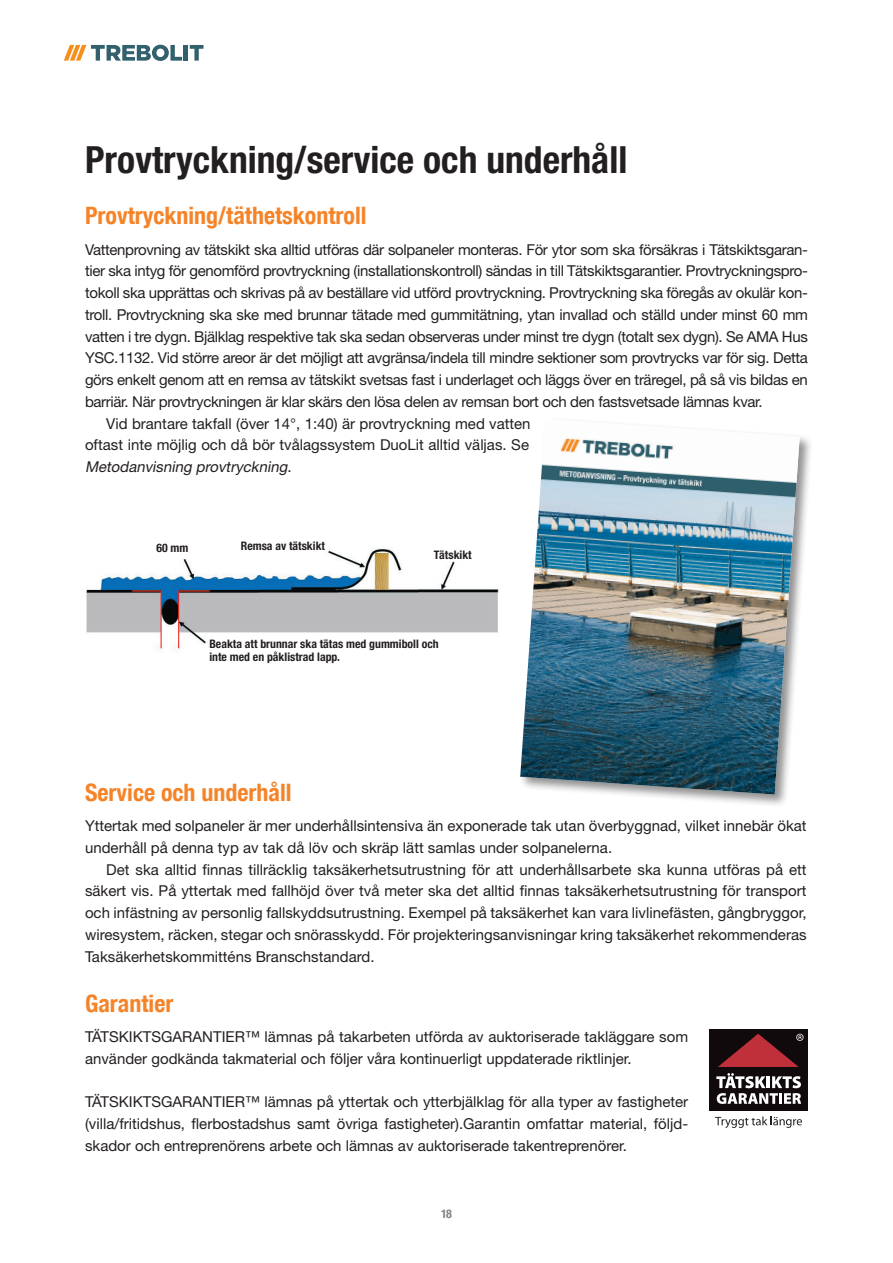
<style>
.page{position:relative;width:893px;height:1263px;background:#fff}
.page>*{position:absolute;margin:0;border:0;box-sizing:border-box;transform-origin:0 0}
.t1{font:700 condensed 37.5px "Helvetica Neue LT Std";color:#231f20}
.t2{font:700 condensed 24px "Helvetica Neue";color:#f58429}
.t3{font:15px/21.8px "Helvetica Neue LT Std";letter-spacing:-.025em;color:#231f20;text-align:justify}
.t4{font:15px/21.8px "Helvetica Neue LT Std";color:#231f20}
.t5{font:italic 15px "Helvetica Neue LT Std";color:#231f20}
.t6{font:700 condensed 12px "Helvetica Neue LT Std";color:#808285}
.t7{font:700 condensed 11.7px/12.9px "Helvetica Neue LT Std";color:#231f20}
.s1{font-style:normal}
</style>
<div class="page">
<hr style="left:184px;top:45px;width:4px;height:16px;background:#32616d">
<svg style="left:190px;top:45px;width:13px;height:16px"></svg>
<svg style="left:64px;top:45px;width:118px;height:16px"></svg>
<div style="left:709px;top:1029px;width:99px;height:82px;background:#110a0c"></div>
<svg style="left:716px;top:1073px;width:85px;height:31px"></svg>
<svg style="left:715px;top:1116px;width:87px;height:12px"></svg>
<svg style="left:718px;top:1034px;width:85px;height:33px"></svg>
<img style="left:86px;top:548px;width:413px;height:102px">
<div style="left:209px;top:640px;width:248px;height:40px;background:#fff"></div>
<div style="left:156px;top:544px;width:69px;height:15px;background:#fff"></div>
<div style="left:434px;top:537px;width:69px;height:23px;background:#fff"></div>
<div style="left:224px;top:529px;width:101px;height:28px;background:#fff"></div>
<div style="left:518px;top:417px;width:295px;height:391px;background:#231f20;opacity:.5"></div>
<img style="left:520px;top:419px;width:280px;height:375px">
<h1 class="t1" style="left:85px;top:137px;width:544px">Provtryckning/service och underhåll</h1>
<h2 class="t2" style="left:85px;top:205px;width:283px">Provtryckning/täthetskontroll</h2>
<p class="t3" style="left:85px;top:238px;width:724px">Vattenprovning av tätskikt ska alltid utföras där solpaneler monteras. För ytor som ska försäkras i Tätskiktsgaran-</p>
<p class="t3" style="left:85px;top:260px;width:724px">tier ska intyg för genomförd provtryckning (installationskontroll) sändas in till Tätskiktsgarantier. Provtryckningspro-</p>
<p class="t3" style="left:85px;top:282px;width:724px">tokoll ska upprättas och skrivas på av beställare vid utförd provtryckning. Provtryckning ska föregås av okulär kon-</p>
<p class="t3" style="left:85px;top:303px;width:724px">troll. Provtryckning ska ske med brunnar tätade med gummitätning, ytan invallad och ställd under minst 60 mm</p>
<p class="t3" style="left:85px;top:325px;width:724px">vatten i tre dygn. Bjälklag respektive tak ska sedan observeras under minst tre dygn (totalt sex dygn). Se AMA Hus</p>
<p class="t3" style="left:85px;top:347px;width:724px">YSC.1132. Vid större areor är det möjligt att avgränsa/indela till mindre sektioner som provtrycks var för sig. Detta</p>
<p class="t3" style="left:85px;top:369px;width:724px">görs enkelt genom att en remsa av tätskikt svetsas fast i underlaget och läggs över en träregel, på så vis bildas en</p>
<p class="t3" style="left:85px;top:390px;width:679px">barriär. När provtryckningen är klar skärs den lösa delen av remsan bort och den fastsvetsade lämnas kvar.</p>
<p class="t4" style="left:106px;top:412px;width:426px">Vid brantare takfall (över 14°, 1:40) är provtryckning med vatten</p>
<p class="t4" style="left:85px;top:434px;width:446px">oftast inte möjlig och då bör tvålagssystem DuoLit alltid väljas. Se</p>
<p class="t5" style="left:85px;top:458px;width:208px">Metodanvisning provtryckning<span class="s1">.</span></p>
<p class="t7" style="left:156px;top:541px;width:33px">60 mm</p>
<p class="t7" style="left:241px;top:540px;width:86px">Remsa av tätskikt</p>
<p class="t7" style="left:434px;top:548px;width:39px">Tätskikt</p>
<p class="t7" style="left:209px;top:637px;width:231px">Beakta att brunnar ska tätas med gummiboll och inte med en påklistrad lapp.</p>
<h2 class="t2" style="left:85px;top:781px;width:208px">Service och underhåll</h2>
<p class="t4" style="left:85px;top:815px;width:723px">Yttertak med solpaneler är mer underhållsintensiva än exponerade tak utan överbyggnad, vilket innebär ökat underhåll på denna typ av tak då löv och skräp lätt samlas under solpanelerna.</p>
<p class="t3" style="left:85px;top:858px;width:723px;text-indent:21px">Det ska alltid finnas tillräcklig taksäkerhetsutrustning för att underhållsarbete ska kunna utföras på ett säkert vis. På yttertak med fallhöjd över två meter ska det alltid finnas taksäkerhetsutrustning för transport och infästning av personlig fallskyddsutrustning. Exempel på taksäkerhet kan vara livlinefästen, gångbryggor, wiresystem, räcken, stegar och snörasskydd. För projekteringsanvisningar kring taksäkerhet rekommenderas Taksäkerhetskommitténs Branschstandard.</p>
<h2 class="t2" style="left:85px;top:992px;width:90px">Garantier</h2>
<p class="t4" style="left:85px;top:1026px;width:605px">TÄTSKIKTSGARANTIER™ lämnas på takarbeten utförda av auktoriserade takläggare som använder godkända takmaterial och följer våra kontinuerligt uppdaterade riktlinjer.</p>
<p class="t3" style="left:85px;top:1091px;width:605px">TÄTSKIKTSGARANTIER™ lämnas på yttertak och ytterbjälklag för alla typer av fastigheter (villa/fritidshus, flerbostadshus samt övriga fastigheter).Garantin omfattar material, följd&shy;skador och entreprenörens arbete och lämnas av auktoriserade takentreprenörer.</p>
<p class="t6" style="left:441px;top:1207px;width:12px">18</p>
</div>
